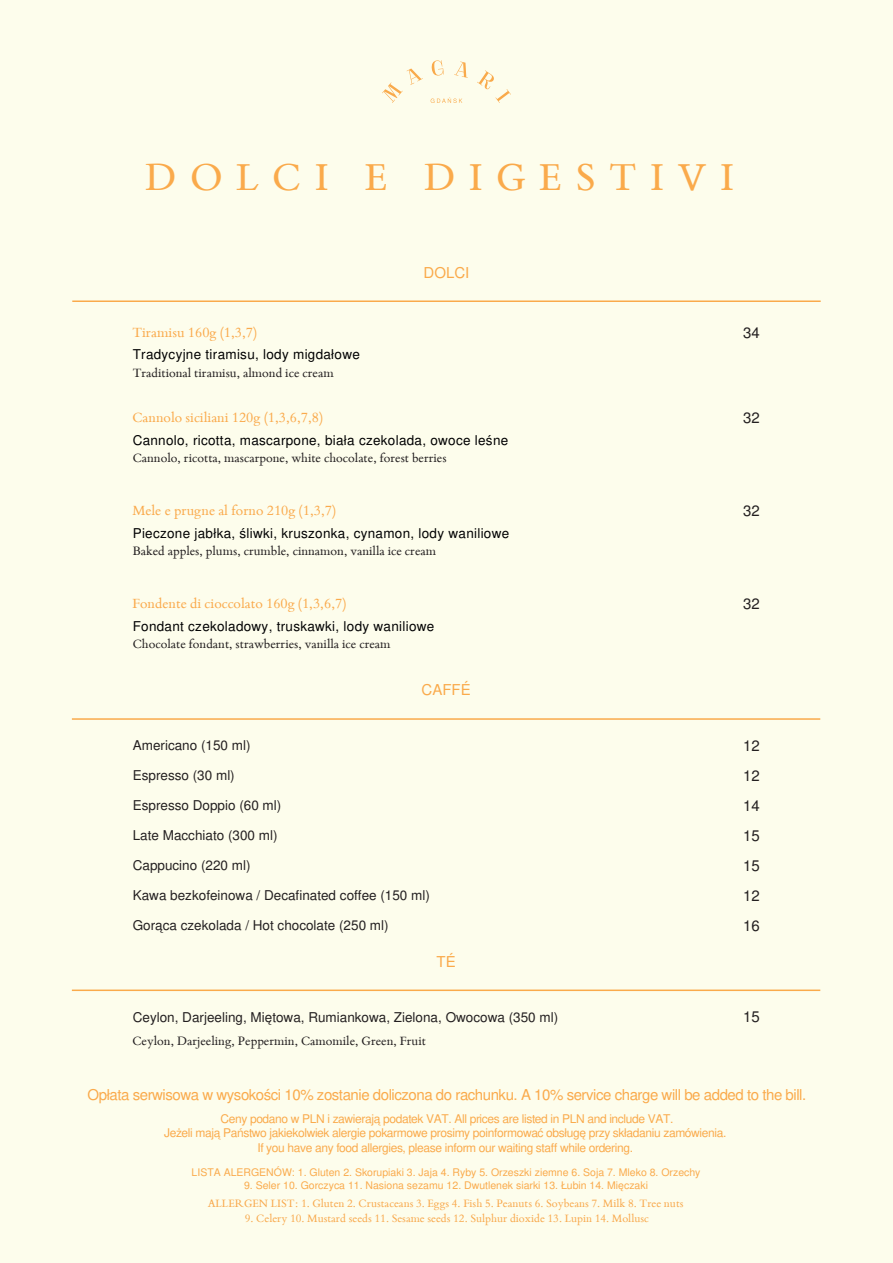
<style>
.page{position:relative;width:893px;height:1263px;background:#fdfdec}
.page>*{position:absolute;margin:0;border:0;box-sizing:border-box;transform-origin:0 0}
.t1{font:42.3px "Bembo Book MT Pro";letter-spacing:.32em;color:#faaa4b}
.t2{font:15px "Bembo Book MT Pro";color:#faaa4c}
.t3{font:15px "Nimbus San L";letter-spacing:-.03em;color:#faaa4b}
.t4{font:15px/30px "Nimbus San L";color:#231f20}
.t5{font:13.5px "Bembo Book MT Pro";color:#231f20}
.t6{font:13.5px "Nimbus San L";color:#231f20}
.t7{font:13.5px "Nimbus San L";letter-spacing:.02em;color:#000001}
.t8{font:12px/14.4px "Nimbus San L";letter-spacing:-.03em;color:#faaa4b;text-align:center}
.t9{font:12px "Bembo Book MT Pro";color:#f8a94d}
.t10{font:10.5px "Nimbus San L";color:#faaa4b}
</style>
<div class="page">
<hr style="left:72px;top:300px;width:749px;height:2px;background:#faaa4b">
<hr style="left:72px;top:718px;width:748px;height:2px;background:#faaa4b">
<hr style="left:72px;top:989px;width:748px;height:2px;background:#faaa4b">
<svg style="left:382px;top:68px;width:41px;height:35px"></svg>
<svg style="left:431px;top:60px;width:13px;height:16px"></svg>
<svg style="left:454px;top:61px;width:14px;height:17px"></svg>
<svg style="left:477px;top:70px;width:34px;height:33px"></svg>
<svg style="left:431px;top:97px;width:31px;height:6px"></svg>
<h1 class="t1" style="left:145px;top:150px;width:590px">DOLCI E DIGESTIVI</h1>
<p class="t3" style="left:424px;top:261px;width:47px">DOLCI</p>
<p class="t2" style="left:132px;top:323px;width:126px">Tiramisu 160g (1,3,7)</p>
<p class="t4" style="left:743px;top:317px;width:18px">34</p>
<p class="t7" style="left:133px;top:345px;width:229px">Tradycyjne tiramisu, lody migdałowe</p>
<p class="t5" style="left:133px;top:364px;width:202px">Traditional tiramisu, almond ice cream</p>
<p class="t2" style="left:132px;top:408px;width:192px">Cannolo siciliani 120g (1,3,6,7,8)</p>
<p class="t4" style="left:743px;top:402px;width:18px">32</p>
<p class="t7" style="left:133px;top:430px;width:377px">Cannolo, ricotta, mascarpone, biała czekolada, owoce leśne</p>
<p class="t5" style="left:133px;top:449px;width:315px">Cannolo, ricotta, mascarpone, white chocolate, forest berries</p>
<p class="t2" style="left:132px;top:501px;width:205px">Mele e prugne al forno 210g (1,3,7)</p>
<p class="t4" style="left:743px;top:495px;width:18px">32</p>
<p class="t7" style="left:133px;top:523px;width:378px">Pieczone jabłka, śliwki, kruszonka, cynamon, lody waniliowe</p>
<p class="t5" style="left:133px;top:542px;width:305px">Baked apples, plums, crumble, cinnamon, vanilla ice cream</p>
<p class="t2" style="left:132px;top:594px;width:215px">Fondente di cioccolato 160g (1,3,6,7)</p>
<p class="t4" style="left:743px;top:588px;width:18px">32</p>
<p class="t7" style="left:133px;top:616px;width:303px">Fondant czekoladowy, truskawki, lody waniliowe</p>
<p class="t5" style="left:133px;top:635px;width:259px">Chocolate fondant, strawberries, vanilla ice cream</p>
<p class="t3" style="left:421px;top:679px;width:51px">CAFFÉ</p>
<p class="t6" style="left:133px;top:735px;width:119px">Americano (150 ml)</p>
<p class="t4" style="left:743px;top:730px;width:18px">12</p>
<p class="t6" style="left:133px;top:765px;width:104px">Espresso (30 ml)</p>
<p class="t4" style="left:743px;top:760px;width:18px">12</p>
<p class="t6" style="left:133px;top:795px;width:150px">Espresso Doppio (60 ml)</p>
<p class="t4" style="left:743px;top:790px;width:18px">14</p>
<p class="t6" style="left:133px;top:825px;width:146px">Late Macchiato (300 ml)</p>
<p class="t4" style="left:743px;top:820px;width:18px">15</p>
<p class="t6" style="left:133px;top:855px;width:119px">Cappucino (220 ml)</p>
<p class="t4" style="left:743px;top:850px;width:18px">15</p>
<p class="t6" style="left:133px;top:885px;width:299px">Kawa bezkofeinowa / Decafinated coffee (150 ml)</p>
<p class="t4" style="left:743px;top:880px;width:18px">12<br>16</p>
<p class="t6" style="left:133px;top:915px;width:257px">Gorąca czekolada / Hot chocolate (250 ml)</p>
<p class="t3" style="left:436px;top:950px;width:21px">TÉ</p>
<p class="t6" style="left:133px;top:1008px;width:427px">Ceylon, Darjeeling, Miętowa, Rumiankowa, Zielona, Owocowa (350 ml)</p>
<p class="t5" style="left:132px;top:1032px;width:295px">Ceylon, Darjeeling, Peppermin, Camomile, Green, Fruit</p>
<p class="t4" style="left:743px;top:1001px;width:18px">15</p>
<p class="t3" style="left:88px;top:1083px;width:720px">Opłata serwisowa w wysokości 10% zostanie doliczona do rachunku. A 10% service charge will be added to the bill.</p>
<p class="t8" style="left:164px;top:1111px;width:564px">Ceny podano w PLN i zawierają podatek VAT. All prices are listed in PLN and include VAT.<br>Jeżeli mają Państwo jakiekolwiek alergie pokarmowe prosimy poinformować obsługę przy składaniu zamówienia.<br>If you have any food allergies, please inform our waiting staff while ordering.</p>
<p class="t10" style="left:192px;top:1165px;width:510px">LISTA ALERGENÓW: 1. Gluten 2. Skorupiaki 3. Jaja 4. Ryby 5. Orzeszki ziemne 6. Soja 7. Mleko 8. Orzechy</p>
<p class="t10" style="left:244px;top:1178px;width:405px">9. Seler 10. Gorczyca 11. Nasiona sezamu 12. Dwutlenek siarki 13. Łubin 14. Mięczaki</p>
<p class="t9" style="left:208px;top:1196px;width:477px">ALLERGEN LIST: 1. Gluten 2. Crustaceans 3. Eggs 4. Fish 5. Peanuts 6. Soybeans 7. Milk 8. Tree nuts</p>
<p class="t9" style="left:245px;top:1210px;width:406px">9. Celery 10. Mustard seeds 11. Sesame seeds 12. Sulphur dioxide 13. Lupin 14. Mollusc</p>
</div>
